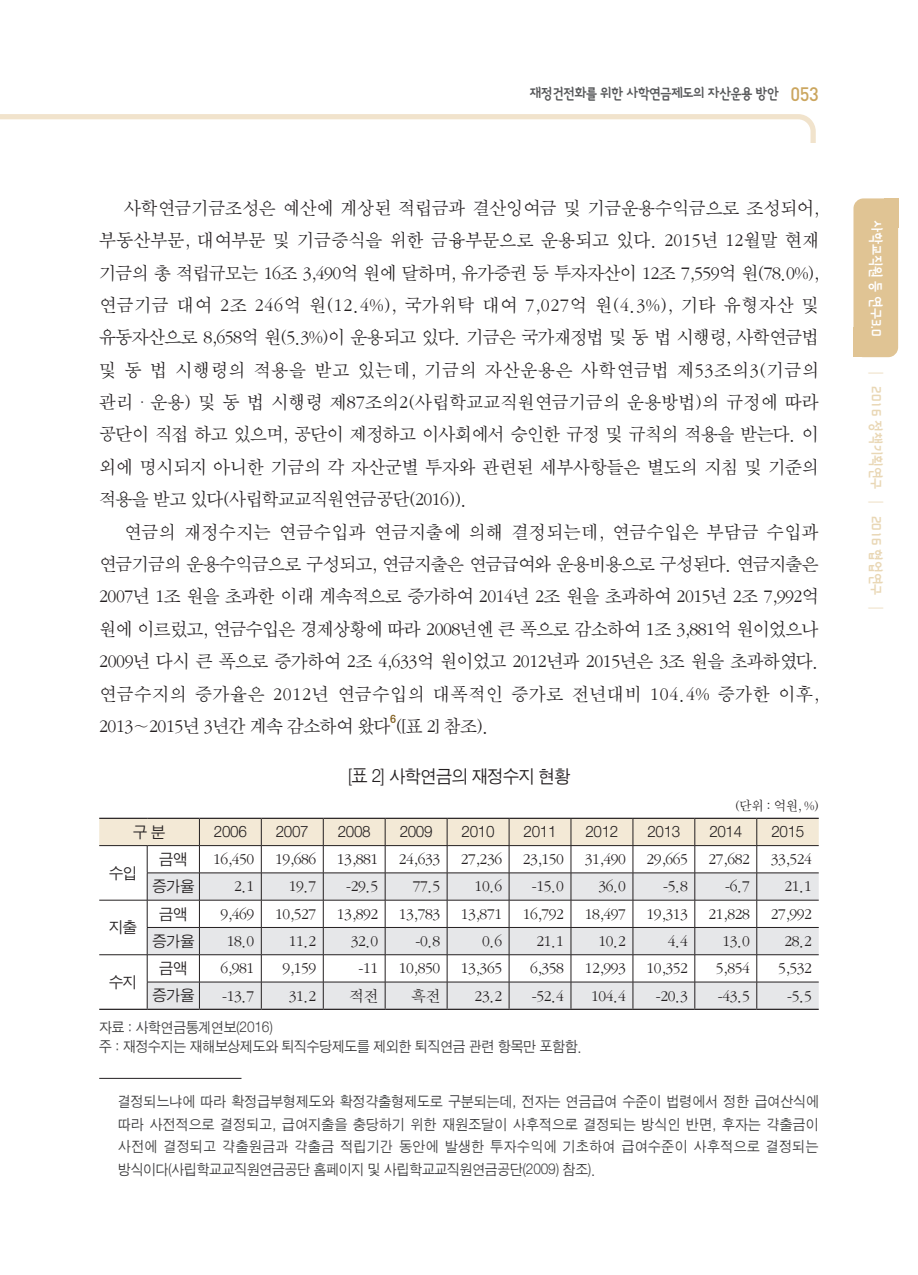
<style>
.page{position:relative;width:918px;height:1275px;background:#fff}
.page>*{position:absolute;margin:0;border:0;box-sizing:border-box;transform-origin:0 0}
.t1{font:19.25px/32.4px "Sand Sm";letter-spacing:-.005em;color:#231f20;text-align:justify}
.t2{font:18.38px "Sand Jg";letter-spacing:-.025em;color:#231f20}
.ÙÅÁ_Û{font:16.28px "Sand Sm";letter-spacing:-.02em;color:#231f20}
.ÙÅÁ_Û-2{font:15.75px "Sand Jg";letter-spacing:-.02em;color:#231f20}
.t3{font:14.88px/22.8px "Sand Jg";letter-spacing:-.01em;color:#3e3e3f;text-align:justify;scale:.95 1}
.ÙÅÁ_Û-3{font:14.88px "Sang Sang Title B";letter-spacing:-.03em;color:#57585a;scale:.95 1}
.ÙÅÁ_Û-4{font:14.88px "Sang Sang Title B";color:#e9d7b5;scale:.95 1}
.ÙÅÁ_Û-5{font:14.88px "Sang Sang Title B";color:#fff;scale:.95 1}
.t4{font:14px "Sand Sm";color:#231f20}
.t5{font:11.2px "Sand Kg";color:#7f5d1d}
.s1{font-family:"DIN";font-weight:500;font-size:19.25px;color:#cba65f}
</style>
<div class="page">
<svg style="left:99px;top:819px;width:720px;height:190px"></svg>
<hr style="left:99px;top:818px;width:48px;height:1px;background:#231f20">
<hr style="left:147px;top:818px;width:52px;height:1px;background:#231f20">
<hr style="left:199px;top:818px;width:62px;height:1px;background:#231f20">
<hr style="left:261px;top:818px;width:62px;height:1px;background:#231f20">
<hr style="left:323px;top:818px;width:62px;height:1px;background:#231f20">
<hr style="left:385px;top:818px;width:62px;height:1px;background:#231f20">
<hr style="left:447px;top:818px;width:62px;height:1px;background:#231f20">
<hr style="left:509px;top:818px;width:62px;height:1px;background:#231f20">
<hr style="left:571px;top:818px;width:62px;height:1px;background:#231f20">
<hr style="left:633px;top:818px;width:62px;height:1px;background:#231f20">
<hr style="left:695px;top:818px;width:62px;height:1px;background:#231f20">
<hr style="left:757px;top:818px;width:62px;height:1px;background:#231f20">
<hr style="left:99px;top:1009px;width:48px;height:1px;background:#231f20">
<hr style="left:147px;top:1009px;width:52px;height:1px;background:#231f20">
<hr style="left:199px;top:1009px;width:62px;height:1px;background:#231f20">
<hr style="left:261px;top:1009px;width:62px;height:1px;background:#231f20">
<hr style="left:323px;top:1009px;width:62px;height:1px;background:#231f20">
<hr style="left:385px;top:1009px;width:62px;height:1px;background:#231f20">
<hr style="left:447px;top:1009px;width:62px;height:1px;background:#231f20">
<hr style="left:509px;top:1009px;width:62px;height:1px;background:#231f20">
<hr style="left:571px;top:1009px;width:62px;height:1px;background:#231f20">
<hr style="left:633px;top:1009px;width:62px;height:1px;background:#231f20">
<hr style="left:695px;top:1009px;width:62px;height:1px;background:#231f20">
<hr style="left:757px;top:1009px;width:62px;height:1px;background:#231f20">
<svg style="left:0;top:114px;width:816px;height:29px"></svg>
<div style="left:853px;top:198px;width:45px;height:159px;background:#e0c494;border-radius:10px"></div>
<div style="left:853px;top:328px;width:14px;height:29px;background:#e0c494"></div>
<div style="left:884px;top:198px;width:14px;height:30px;background:#e0c494"></div>
<hr style="left:99px;top:1078px;width:142px;height:1px;background:#231f20">
<p class="ÙÅÁ_Û-3" style="left:529px;top:87px;width:306px">재정건전화를 위한 사학연금제도의 자산운용 방안 <span class="s1">053</span></p>
<p class="t1" style="left:99px;top:192px;width:721px;text-indent:25px">사학연금기금조성은 예산에 계상된 적립금과 결산잉여금 및 기금운용수익금으로 조성되어, 부동산부문, 대여부문 및 기금증식을 위한 금융부문으로 운용되고 있다. 2015년 12월말 현재 기금의 총 적립규모는 16조 3,490억 원에 달하며, 유가증권 등 투자자산이 12조 7,559억 원(78.0%), 연금기금 대여 2조 246억 원(12.4%), 국가위탁 대여 7,027억 원(4.3%), 기타 유형자산 및 유동자산으로 8,658억 원(5.3%)이 운용되고 있다. 기금은 국가재정법 및 동 법 시행령, 사학연금법 및 동 법 시행령의 적용을 받고 있는데, 기금의 자산운용은 사학연금법 제53조의3(기금의 관리ㆍ운용) 및 동 법 시행령 제87조의2(사립학교교직원연금기금의 운용방법)의 규정에 따라 공단이 직접 하고 있으며, 공단이 제정하고 이사회에서 승인한 규정 및 규칙의 적용을 받는다. 이 외에 명시되지 아니한 기금의 각 자산군별 투자와 관련된 세부사항들은 별도의 지침 및 기준의 적용을 받고 있다(사립학교교직원연금공단(2016)).</p>
<p class="t1" style="left:99px;top:516px;width:721px;text-indent:25px">연금의 재정수지는 연금수입과 연금지출에 의해 결정되는데, 연금수입은 부담금 수입과 연금기금의 운용수익금으로 구성되고, 연금지출은 연금급여와 운용비용으로 구성된다. 연금지출은 2007년 1조 원을 초과한 이래 계속적으로 증가하여 2014년 2조 원을 초과하여 2015년 2조 7,992억 원에 이르렀고, 연금수입은 경제상황에 따라 2008년엔 큰 폭으로 감소하여 1조 3,881억 원이었으나 2009년 다시 큰 폭으로 증가하여 2조 4,633억 원이었고 2012년과 2015년은 3조 원을 초과하였다. 연금수지의 증가율은 2012년 연금수입의 대폭적인 증가로 전년대비 104.4% 증가한 이후, 2013∼2015년 3년간 계속 감소하여 왔다 ([표 2] 참조).</p>
<p class="t5" style="left:390px;top:714px;width:8px">6</p>
<p class="t2" style="left:347px;top:767px;width:224px">[표 2] 사학연금의 재정수지 현황</p>
<p class="t4" style="left:735px;top:799px;width:85px">(단위 : 억원, %)</p>
<p class="ÙÅÁ_Û-2" style="left:133px;top:824px;width:34px">구 분</p>
<p class="ÙÅÁ_Û-2" style="left:214px;top:824px;width:34px">2006</p>
<p class="ÙÅÁ_Û-2" style="left:276px;top:824px;width:34px">2007</p>
<p class="ÙÅÁ_Û-2" style="left:338px;top:824px;width:34px">2008</p>
<p class="ÙÅÁ_Û-2" style="left:400px;top:824px;width:34px">2009</p>
<p class="ÙÅÁ_Û-2" style="left:462px;top:824px;width:34px">2010</p>
<p class="ÙÅÁ_Û-2" style="left:523px;top:824px;width:34px">2011</p>
<p class="ÙÅÁ_Û-2" style="left:585px;top:824px;width:34px">2012</p>
<p class="ÙÅÁ_Û-2" style="left:647px;top:824px;width:34px">2013</p>
<p class="ÙÅÁ_Û-2" style="left:709px;top:824px;width:34px">2014</p>
<p class="ÙÅÁ_Û-2" style="left:771px;top:824px;width:34px">2015</p>
<p class="ÙÅÁ_Û-2" style="left:109px;top:865px;width:30px">수입</p>
<p class="ÙÅÁ_Û-2" style="left:159px;top:851px;width:30px">금액</p>
<p class="ÙÅÁ_Û" style="left:213px;top:852px;width:43px">16,450</p>
<p class="ÙÅÁ_Û" style="left:275px;top:852px;width:43px">19,686</p>
<p class="ÙÅÁ_Û" style="left:337px;top:852px;width:43px">13,881</p>
<p class="ÙÅÁ_Û" style="left:399px;top:852px;width:43px">24,633</p>
<p class="ÙÅÁ_Û" style="left:461px;top:852px;width:43px">27,236</p>
<p class="ÙÅÁ_Û" style="left:523px;top:852px;width:43px">23,150</p>
<p class="ÙÅÁ_Û" style="left:585px;top:852px;width:43px">31,490</p>
<p class="ÙÅÁ_Û" style="left:646px;top:852px;width:43px">29,665</p>
<p class="ÙÅÁ_Û" style="left:708px;top:852px;width:43px">27,682</p>
<p class="ÙÅÁ_Û" style="left:771px;top:852px;width:43px">33,524</p>
<p class="ÙÅÁ_Û-2" style="left:152px;top:878px;width:43px">증가율</p>
<p class="ÙÅÁ_Û" style="left:234px;top:879px;width:22px">2.1</p>
<p class="ÙÅÁ_Û" style="left:289px;top:879px;width:29px">19.7</p>
<p class="ÙÅÁ_Û" style="left:346px;top:879px;width:34px">-29.5</p>
<p class="ÙÅÁ_Û" style="left:413px;top:879px;width:29px">77.5</p>
<p class="ÙÅÁ_Û" style="left:474px;top:879px;width:29px">10.6</p>
<p class="ÙÅÁ_Û" style="left:532px;top:879px;width:34px">-15.0</p>
<p class="ÙÅÁ_Û" style="left:598px;top:879px;width:29px">36.0</p>
<p class="ÙÅÁ_Û" style="left:663px;top:879px;width:26px">-5.8</p>
<p class="ÙÅÁ_Û" style="left:725px;top:879px;width:26px">-6.7</p>
<p class="ÙÅÁ_Û" style="left:784px;top:879px;width:29px">21.1</p>
<p class="ÙÅÁ_Û-2" style="left:109px;top:919px;width:30px">지출</p>
<p class="ÙÅÁ_Û-2" style="left:159px;top:906px;width:30px">금액</p>
<p class="ÙÅÁ_Û" style="left:220px;top:906px;width:35px">9,469</p>
<p class="ÙÅÁ_Û" style="left:275px;top:906px;width:43px">10,527</p>
<p class="ÙÅÁ_Û" style="left:337px;top:906px;width:43px">13,892</p>
<p class="ÙÅÁ_Û" style="left:399px;top:906px;width:43px">13,783</p>
<p class="ÙÅÁ_Û" style="left:461px;top:906px;width:43px">13,871</p>
<p class="ÙÅÁ_Û" style="left:523px;top:906px;width:43px">16,792</p>
<p class="ÙÅÁ_Û" style="left:585px;top:906px;width:43px">18,497</p>
<p class="ÙÅÁ_Û" style="left:646px;top:906px;width:43px">19,313</p>
<p class="ÙÅÁ_Û" style="left:708px;top:906px;width:43px">21,828</p>
<p class="ÙÅÁ_Û" style="left:771px;top:906px;width:43px">27,992</p>
<p class="ÙÅÁ_Û-2" style="left:152px;top:933px;width:43px">증가율</p>
<p class="ÙÅÁ_Û" style="left:227px;top:933px;width:29px">18.0</p>
<p class="ÙÅÁ_Û" style="left:289px;top:933px;width:29px">11.2</p>
<p class="ÙÅÁ_Û" style="left:351px;top:933px;width:29px">32.0</p>
<p class="ÙÅÁ_Û" style="left:415px;top:933px;width:26px">-0.8</p>
<p class="ÙÅÁ_Û" style="left:482px;top:933px;width:22px">0.6</p>
<p class="ÙÅÁ_Û" style="left:536px;top:933px;width:29px">21.1</p>
<p class="ÙÅÁ_Û" style="left:598px;top:933px;width:29px">10.2</p>
<p class="ÙÅÁ_Û" style="left:668px;top:933px;width:22px">4.4</p>
<p class="ÙÅÁ_Û" style="left:722px;top:933px;width:29px">13.0</p>
<p class="ÙÅÁ_Û" style="left:784px;top:933px;width:29px">28.2</p>
<p class="ÙÅÁ_Û-2" style="left:159px;top:960px;width:30px">금액</p>
<p class="ÙÅÁ_Û" style="left:220px;top:961px;width:35px">6,981</p>
<p class="ÙÅÁ_Û" style="left:282px;top:961px;width:35px">9,159</p>
<p class="ÙÅÁ_Û" style="left:358px;top:961px;width:21px">-11</p>
<p class="ÙÅÁ_Û" style="left:399px;top:961px;width:43px">10,850</p>
<p class="ÙÅÁ_Û" style="left:461px;top:961px;width:43px">13,365</p>
<p class="ÙÅÁ_Û" style="left:530px;top:961px;width:35px">6,358</p>
<p class="ÙÅÁ_Û" style="left:585px;top:961px;width:43px">12,993</p>
<p class="ÙÅÁ_Û" style="left:646px;top:961px;width:43px">10,352</p>
<p class="ÙÅÁ_Û" style="left:716px;top:961px;width:35px">5,854</p>
<p class="ÙÅÁ_Û" style="left:778px;top:961px;width:35px">5,532</p>
<p class="ÙÅÁ_Û-2" style="left:152px;top:988px;width:43px">증가율</p>
<p class="ÙÅÁ_Û" style="left:222px;top:988px;width:34px">-13.7</p>
<p class="ÙÅÁ_Û" style="left:289px;top:988px;width:29px">31.2</p>
<p class="ÙÅÁ_Û" style="left:349px;top:988px;width:30px">적전</p>
<p class="ÙÅÁ_Û" style="left:411px;top:988px;width:30px">흑전</p>
<p class="ÙÅÁ_Û" style="left:474px;top:988px;width:29px">23.2</p>
<p class="ÙÅÁ_Û" style="left:532px;top:988px;width:34px">-52.4</p>
<p class="ÙÅÁ_Û" style="left:591px;top:988px;width:36px">104.4</p>
<p class="ÙÅÁ_Û" style="left:656px;top:988px;width:34px">-20.3</p>
<p class="ÙÅÁ_Û" style="left:718px;top:988px;width:34px">-43.5</p>
<p class="ÙÅÁ_Û" style="left:787px;top:988px;width:26px">-5.5</p>
<p class="t3" style="left:99px;top:1016px;width:184px">자료 : 사학연금통계연보(2016)</p>
<p class="t3" style="left:99px;top:1035px;width:509px">주 : 재정수지는 재해보상제도와 퇴직수당제도를 제외한 퇴직연금 관련 항목만 포함함.</p>
<p class="ÙÅÁ_Û-2" style="left:109px;top:974px;width:30px">수지</p>
<p class="t3" style="left:118px;top:1090px;width:739px">결정되느냐에 따라 확정급부형제도와 확정갹출형제도로 구분되는데, 전자는 연금급여 수준이 법령에서 정한 급여산식에 따라 사전적으로 결정되고, 급여지출을 충당하기 위한 재원조달이 사후적으로 결정되는 방식인 반면, 후자는 갹출금이 사전에 결정되고 갹출원금과 갹출금 적립기간 동안에 발생한 투자수익에 기초하여 급여수준이 사후적으로 결정되는 방식이다(사립학교교직원연금공단 홈페이지 및 사립학교교직원연금공단(2009) 참조).</p>
<p class="ÙÅÁ_Û-5" style="left:883px;top:220px;width:124px;rotate:90deg">사학교직원 등 연구3.0</p>
<p class="ÙÅÁ_Û-4" style="left:883px;top:367px;width:262px;rotate:90deg">┃ 2016 정책기획연구 ┃ 2016 협업연구 ┃</p>
</div>
